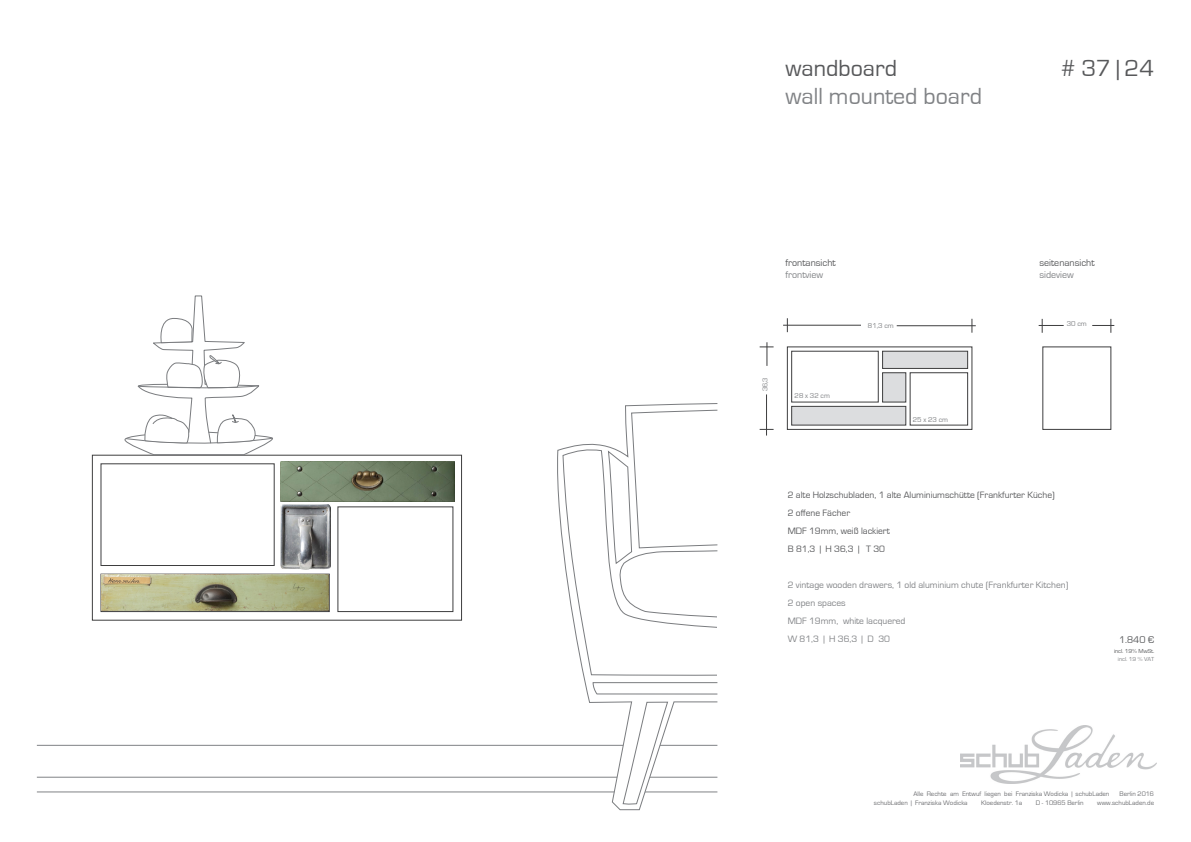
<style>
.page{position:relative;width:1191px;height:842px;background:#fff}
.page>*{position:absolute;margin:0;border:0;box-sizing:border-box;transform-origin:0 0}
.t1{font:24px "Eurostile";color:#808285}
.t2{font:24px "Eurostile";color:#57585a}
.titel_ansichten{font:10px "Eurostile";color:#57585a}
.titel_ansichten-2{font:10px "Eurostile";color:#808285}
.beschreibung{font:9.5px "Eurostile";color:#808285}
.beschreibung-2{font:9.5px "Eurostile";color:#57585a}
.t3{font:7.2px "Eurostile";color:#7a7c7f}
.t4{font:7.2px "Eurostile";color:#7a7c7f;scale:.95 1}
.t5{font:6.7px "Eurostile";color:#6c6d70}
.t6{font:6px "Eurostile";color:#57585a}
.t7{font:6px "Eurostile";color:#808285}
</style>
<div class="page">
<img style="left:961px;top:725px;width:195px;height:58px">
<svg style="left:787px;top:347px;width:185px;height:83px"></svg>
<hr style="left:896px;top:326px;width:79px;height:1px;background:#3e3e3f">
<hr style="left:783px;top:325px;width:78px;height:1px;background:#3e3e3f">
<svg style="left:971px;top:319px;width:1px;height:14px"></svg>
<svg style="left:787px;top:318px;width:1px;height:14px"></svg>
<hr style="left:766px;top:394px;width:1px;height:41px;background:#3e3e3f">
<svg style="left:759px;top:342px;width:14px;height:24px"></svg>
<svg style="left:759px;top:429px;width:14px;height:1px"></svg>
<svg style="left:1038px;top:319px;width:25px;height:14px"></svg>
<svg style="left:1092px;top:319px;width:22px;height:14px"></svg>
<svg style="left:92px;top:455px;width:370px;height:165px"></svg>
<img style="left:280px;top:462px;width:174px;height:39px">
<img style="left:280px;top:504px;width:51px;height:65px">
<img style="left:102px;top:574px;width:227px;height:37px">
<hr style="left:37px;top:792px;width:680px;height:1px;background:#808285">
<hr style="left:37px;top:777px;width:680px;height:1px;background:#808285">
<hr style="left:37px;top:745px;width:680px;height:1px;background:#808285">
<svg style="left:124px;top:296px;width:150px;height:159px"></svg>
<svg style="left:554px;top:403px;width:163px;height:407px"></svg>
<svg style="left:563px;top:405px;width:154px;height:400px"></svg>
<p class="t2" style="left:785px;top:55px;width:113px">wandboard</p>
<p class="t2" style="left:1060px;top:55px;width:95px"># 37 | 24</p>
<p class="t1" style="left:785px;top:84px;width:198px">wall mounted board</p>
<p class="titel_ansichten" style="left:785px;top:258px;width:52px">frontansicht</p>
<p class="titel_ansichten-2" style="left:785px;top:270px;width:39px">frontview</p>
<p class="t4" style="left:761px;top:391px;width:16px;rotate:-90deg">36,3</p>
<p class="t3" style="left:775px;top:392px;width:37px">28 x 32 cm</p>
<p class="t3" style="left:799px;top:392px;width:32px">8 x 32 cm</p>
<p class="t3" style="left:868px;top:321px;width:27px">81,3 cm</p>
<p class="t3" style="left:912px;top:415px;width:37px">25 x 23 cm</p>
<p class="titel_ansichten" style="left:1039px;top:258px;width:57px">seitenansicht</p>
<p class="titel_ansichten-2" style="left:1039px;top:270px;width:36px">sideview</p>
<p class="t3" style="left:1066px;top:320px;width:41px">30 cm30 cm</p>
<p class="beschreibung-2" style="left:787px;top:490px;width:268px">2 alte Holzschubladen , 1 alte Aluminiumschütte (Frankfurter Küche)</p>
<p class="beschreibung-2" style="left:787px;top:508px;width:62px">2 offene Fächer</p>
<p class="beschreibung-2" style="left:787px;top:526px;width:104px">MDF 19mm, weiß lackiert</p>
<p class="beschreibung-2" style="left:787px;top:544px;width:99px">B 81,3 | H 36,3 | T 30</p>
<p class="beschreibung" style="left:787px;top:580px;width:280px">2 vintage wooden drawers , 1 old aluminium chute (Frankfurter Kitchen)</p>
<p class="beschreibung" style="left:787px;top:598px;width:59px">2 open spaces</p>
<p class="beschreibung" style="left:787px;top:616px;width:119px">MDF 19mm, white lacquered</p>
<p class="beschreibung" style="left:787px;top:634px;width:104px">W 81,3 | H 36,3 | D 30</p>
<p class="titel_ansichten" style="left:1119px;top:635px;width:37px">1.840 €</p>
<p class="t6" style="left:1114px;top:648px;width:42px">incl. 19% MwSt.</p>
<p class="t7" style="left:1118px;top:655px;width:38px">incl. 19 % VAT</p>
<p class="t5" style="left:913px;top:790px;width:198px">Alle Rechte am Entwuf liegen bei Franziska Wodicka | schubLaden</p>
<p class="t5" style="left:1119px;top:790px;width:36px">Berlin 2016</p>
<p class="t5" style="left:874px;top:799px;width:95px">schubLaden | Franziska Wodicka</p>
<p class="t5" style="left:981px;top:799px;width:43px">Kloedenstr. 1a</p>
<p class="t5" style="left:1035px;top:799px;width:49px">D - 10965 Berlin</p>
<p class="t5" style="left:1097px;top:799px;width:58px">www.schubLaden.de</p>
</div>
